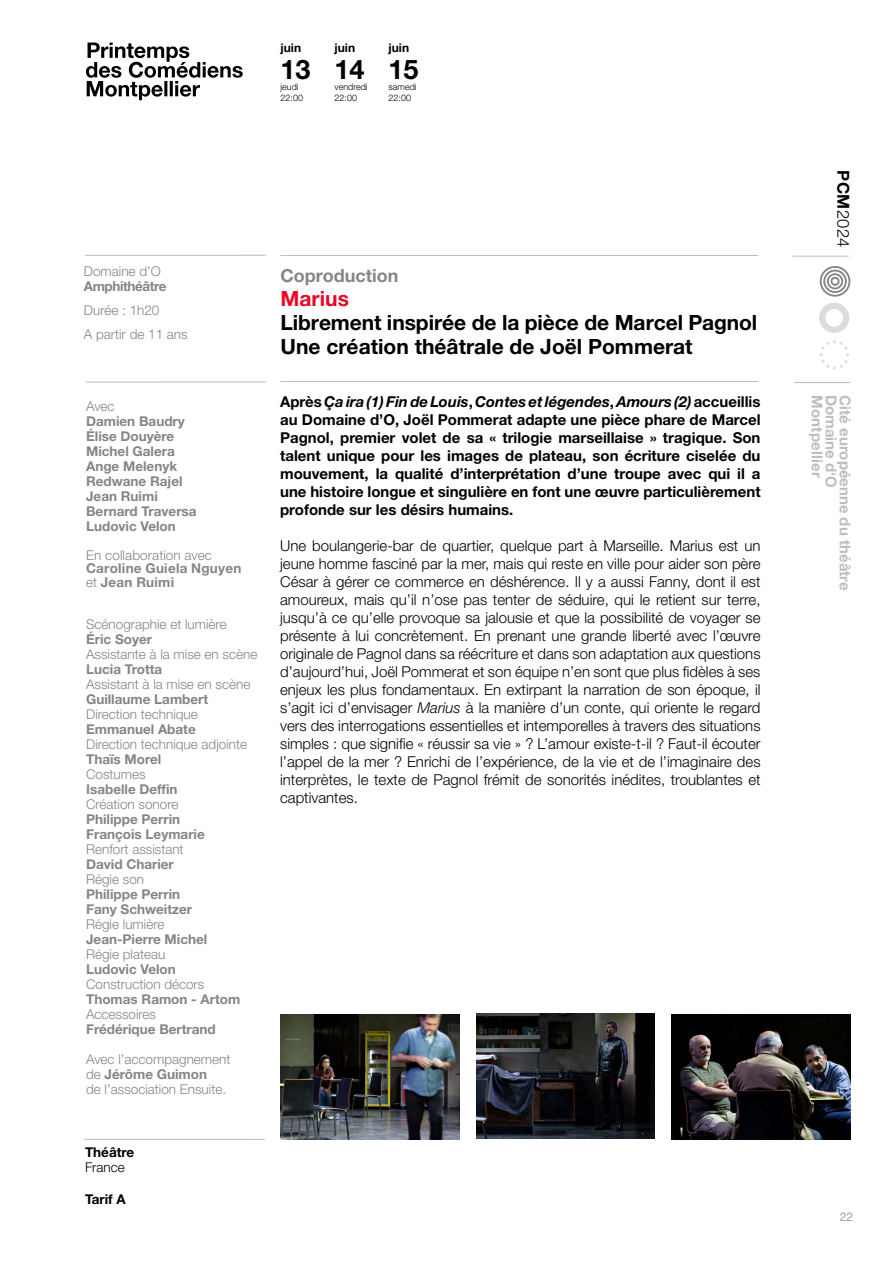
<style>
.page{position:relative;width:893px;height:1263px;background:#fff}
.page>*{position:absolute;margin:0;border:0;box-sizing:border-box;transform-origin:0 0}
.t1{font:700 27px "Helvetica Neue LT Std";color:#000}
.t2{font:700 21px/24px "Helvetica Neue LT Std";color:#000}
.t3{font:700 21px "Helvetica Neue LT Std";color:#e90824}
.t4{font:700 18px "Helvetica Neue LT Std";color:#848686}
.t5{font:300 16.5px "Helvetica Neue LT Std";color:#000}
.t6{font:300 15px/18px "Helvetica Neue LT Std";color:#020203;text-align:justify}
.t7{font:700 15px/18px "Helvetica Neue LT Std";color:#020203;text-align:justify}
.t8{font:700 15px "Helvetica Neue LT Std";color:#bebebe}
.t9{font:300 13.5px/15px "Helvetica Neue LT Std";color:#858585}
.t10{font:700 13.5px/15px "Helvetica Neue LT Std";color:#858585}
.t11{font:700 13.5px/13.5px "Helvetica Neue LT Std";letter-spacing:.02em;color:#858585}
.t12{font:700 13.5px "Helvetica Neue LT Std";color:#000}
.t13{font:700 13.5px "Helvetica Neue LT Std";letter-spacing:-.03em;color:#858585}
.t14{font:300 13.5px "Helvetica Neue LT Std";color:#000}
.t15{font:700 12px "Helvetica Neue LT Std";color:#000}
.t16{font:12px "Helvetica Neue LT Std";color:#9d9d9c}
.t17{font:300 9px "Helvetica Neue LT Std";color:#000}
.s1{font-weight:300}
.s2{font-weight:700}
.s3{font-style:italic}
</style>
<div class="page">
<hr style="left:85px;top:255px;width:181px;height:1px;background:#c0bcb4">
<hr style="left:86px;top:382px;width:180px;height:1px;background:#c0bcb4">
<hr style="left:84px;top:1139px;width:181px;height:1px;background:#c0bcb4">
<hr style="left:281px;top:255px;width:477px;height:1px;background:#c0bcb4">
<hr style="left:281px;top:381px;width:477px;height:1px;background:#c0bcb4">
<hr style="left:792px;top:256px;width:57px;height:1px;background:#c0bcb4">
<div style="left:819px;top:303px;width:30px;height:30px;border:6px solid #c0bcb4;border-radius:50%"></div>
<svg style="left:819px;top:340px;width:30px;height:30px"></svg>
<svg style="left:820px;top:266px;width:30px;height:31px"></svg>
<hr style="left:794px;top:382px;width:56px;height:1px;background:#c0bcb4">
<svg style="left:86px;top:43px;width:157px;height:57px"></svg>
<img style="left:281px;top:1015px;width:178px;height:124px">
<img style="left:476px;top:1014px;width:179px;height:124px">
<img style="left:671px;top:1015px;width:180px;height:124px">
<p class="t15" style="left:281px;top:41px;width:22px">juin</p>
<p class="t15" style="left:335px;top:41px;width:22px">juin</p>
<p class="t15" style="left:389px;top:41px;width:22px">juin</p>
<h1 class="t1" style="left:281px;top:53px;width:140px">13 14 15</h1>
<p class="t17" style="left:281px;top:81px;width:19px">jeudi</p>
<p class="t17" style="left:335px;top:81px;width:35px">vendredi</p>
<p class="t17" style="left:389px;top:81px;width:29px">samedi</p>
<p class="t17" style="left:281px;top:92px;width:24px">22:00</p>
<p class="t17" style="left:335px;top:92px;width:24px">22:00</p>
<p class="t17" style="left:389px;top:92px;width:24px">22:00</p>
<p class="t9" style="left:84px;top:264px;width:79px">Domaine d’O</p>
<p class="t13" style="left:84px;top:278px;width:84px">Amphithéâtre</p>
<p class="t9" style="left:84px;top:298px;width:105px;line-height:23.5px">Durée : 1h20<br>A partir de 11 ans</p>
<p class="t9" style="left:86px;top:398px;width:30px">Avec</p>
<p class="t10" style="left:86px;top:413px;width:112px">Damien Baudry<br>Élise Douyère<br>Michel Galera<br>Ange Melenyk<br>Redwane Rajel<br>Jean Ruimi<br>Bernard Traversa<br>Ludovic Velon</p>
<p class="t9" style="left:86px;top:547px;width:127px">En collaboration avec</p>
<p class="t11" style="left:86px;top:561px;width:157px">Caroline Guiela Nguyen <span class="s1">et</span> Jean Ruimi</p>
<p class="t9" style="left:86px;top:616px;width:142px">Scénographie et lumière</p>
<p class="t10" style="left:86px;top:631px;width:68px">Éric Soyer</p>
<p class="t9" style="left:86px;top:646px;width:173px">Assistante à la mise en scène</p>
<p class="t10" style="left:86px;top:661px;width:78px">Lucia Trotta</p>
<p class="t9" style="left:86px;top:676px;width:166px">Assistant à la mise en scène</p>
<p class="t10" style="left:86px;top:691px;width:124px">Guillaume Lambert</p>
<p class="t9" style="left:86px;top:706px;width:113px">Direction technique</p>
<p class="t10" style="left:86px;top:721px;width:111px">Emmanuel Abate</p>
<p class="t9" style="left:86px;top:736px;width:163px">Direction technique adjointe</p>
<p class="t10" style="left:86px;top:751px;width:77px">Thaïs Morel</p>
<p class="t9" style="left:86px;top:766px;width:61px">Costumes</p>
<p class="t10" style="left:86px;top:781px;width:93px">Isabelle Deffin</p>
<p class="t9" style="left:86px;top:796px;width:94px">Création sonore</p>
<p class="t10" style="left:86px;top:811px;width:120px">Philippe Perrin<br>François Leymarie</p>
<p class="t9" style="left:86px;top:841px;width:99px">Renfort assistant</p>
<p class="t10" style="left:86px;top:856px;width:89px">David Charier</p>
<p class="t9" style="left:86px;top:871px;width:60px">Régie son</p>
<p class="t10" style="left:86px;top:886px;width:108px">Philippe Perrin<br>Fany Schweitzer</p>
<p class="t9" style="left:86px;top:916px;width:80px">Régie lumière</p>
<p class="t10" style="left:86px;top:931px;width:123px">Jean-Pierre Michel</p>
<p class="t9" style="left:86px;top:946px;width:81px">Régie plateau</p>
<p class="t10" style="left:86px;top:961px;width:91px">Ludovic Velon</p>
<p class="t9" style="left:86px;top:976px;width:120px">Construction décors</p>
<p class="t10" style="left:86px;top:991px;width:156px">Thomas Ramon - Artom</p>
<p class="t9" style="left:86px;top:1006px;width:72px">Accessoires</p>
<p class="t10" style="left:86px;top:1021px;width:131px">Frédérique Bertrand</p>
<p class="t9" style="left:86px;top:1051px;width:146px">Avec l’accompagnement de <span class="s2">Jérôme Guimon<br></span>de l’association Ensuite.</p>
<p class="t12" style="left:85px;top:1144px;width:51px">Théâtre</p>
<p class="t14" style="left:85px;top:1159px;width:41px">France</p>
<p class="t12" style="left:85px;top:1191px;width:42px">Tarif A</p>
<p class="t4" style="left:281px;top:264px;width:119px">Coproduction</p>
<h2 class="t3" style="left:281px;top:285px;width:70px">Marius</h2>
<h2 class="t2" style="left:281px;top:310px;width:478px">Librement inspirée de la pièce de Marcel Pagnol<br>Une création théâtrale de Joël Pommerat</h2>
<p class="t7" style="left:280px;top:392px;width:482px">Après <span class="s3">Ça ira (1) Finde Louis</span>, <span class="s3">Contes et légendes</span>, <span class="s3">Amours (2)</span> accueillis au Domaine d’O, Joël Pommerat adapte une pièce phare de Marcel Pagnol, premier volet de sa « trilogie marseillaise » tragique. Son talent unique pour les images de plateau, son écriture ciselée du mouvement, la qualité d’interprétation d’une troupe avec qui il a une histoire longue et singulière en font une œuvre particulièrement profonde sur les désirs humains.</p>
<p class="t6" style="left:280px;top:536px;width:482px">Une boulangerie-bar de quartier, quelque part à Marseille. Marius est un jeune homme fasciné par la mer, mais qui reste en ville pour aider son père César à gérer ce commerce en déshérence. Il y a aussi Fanny, dont il est amoureux, mais qu’il n’ose pas tenter de séduire, qui le retient sur terre, jusqu’à ce qu’elle provoque sa jalousie et que la possibilité de voyager se présente à lui concrètement. En prenant une grande liberté avec l’œuvre originale de Pagnol dans sa réécriture et dans son adaptation aux questions d’aujourd’hui, Joël Pommerat et son équipe n’en sont que plus fidèles à ses enjeux les plus fondamentaux. En extirpant la narration de son époque, il s’agit ici d’envisager <span class="s3">Marius</span> à la manière d’un conte, qui oriente le regard vers des interrogations essentielles et intemporelles à travers des situations simples : que signifie « réussir sa vie » ? L’amour existe-t-il ? Faut-il écouter l’appel de la mer ? Enrichi de l’expérience, de la vie et de l’imaginaire des interprètes, le texte de Pagnol frémit de sonorités inédites, troublantes et captivantes.</p>
<p class="t5" style="left:853px;top:170px;width:78px;rotate:90deg"><span class="s2">PCM</span>2024</p>
<p class="t8" style="left:826px;top:395px;width:84px;rotate:90deg">Montpellier</p>
<p class="t8" style="left:840px;top:395px;width:95px;rotate:90deg">Domaine d‘O</p>
<p class="t8" style="left:854px;top:395px;width:197px;rotate:90deg">Cité européenne du théâtre</p>
<p class="t16" style="left:840px;top:1209px;width:15px">22</p>
</div>
